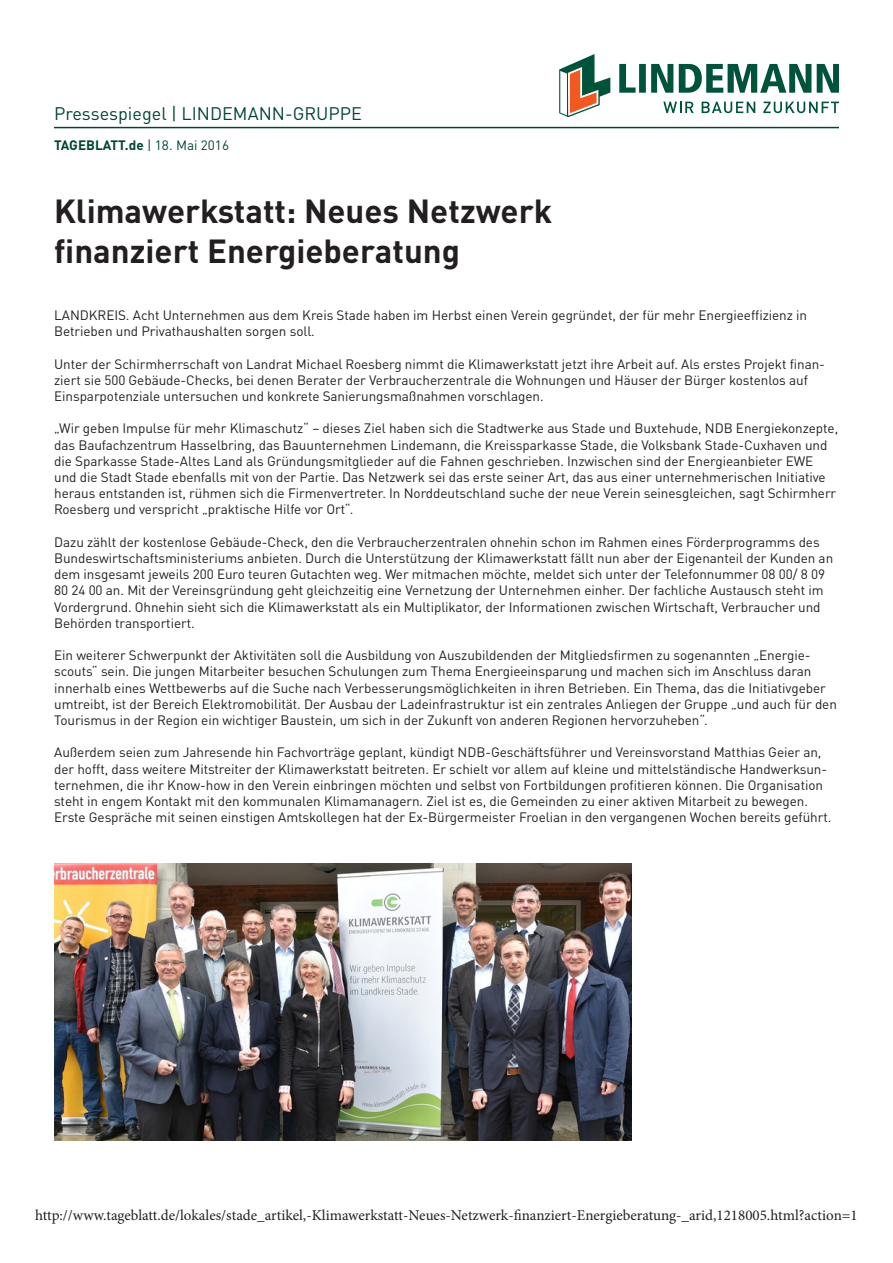
<style>
.page{position:relative;width:893px;height:1263px;background:#fff}
.page>*{position:absolute;margin:0;border:0;box-sizing:border-box;transform-origin:0 0}
.t1{font:700 33px "DINOT";color:#231f20}
.t2{font:18px "DINOT";color:#004630}
.t3{font:15px "Minion Pro";color:#231f20}
.t4{font:13.5px/16.2px "DINOT";letter-spacing:-.005em;color:#231f20}
.t5{font:700 13.5px "DINOT";color:#004630}
.s1{font-weight:400}
</style>
<div class="page">
<svg style="left:619px;top:64px;width:220px;height:29px"></svg>
<svg style="left:663px;top:102px;width:31px;height:11px"></svg>
<svg style="left:702px;top:102px;width:53px;height:11px"></svg>
<svg style="left:763px;top:102px;width:76px;height:11px"></svg>
<svg style="left:559px;top:54px;width:51px;height:63px"></svg>
<hr style="left:54px;top:127px;width:785px;height:1px;background:#004630">
<img style="left:54px;top:863px;width:578px;height:277px">
<p class="t2" style="left:54px;top:102px;width:309px">Pressespiegel | LINDEMANN-GRUPPE</p>
<p class="t5" style="left:54px;top:136px;width:177px">TAGEBLATT.de <span class="s1">| 18. Mai 2016</span></p>
<p class="t1" style="left:54px;top:189px;width:500px">Klimawerkstatt: Neues Netzwerk</p>
<p class="t1" style="left:54px;top:229px;width:408px">finanziert Energieberatung</p>
<p class="t4" style="left:54px;top:307px;width:754px">LANDKREIS. Acht Unternehmen aus dem Kreis Stade haben im Herbst einen Verein gegründet, der für mehr Energieeffizienz in<br>Betrieben und Privathaushalten sorgen soll.</p>
<p class="t4" style="left:54px;top:355px;width:772px">Unter der Schirmherrschaft von Landrat Michael Roesberg nimmt die Klimawerkstatt jetzt ihre Arbeit auf. Als erstes Projekt finan&shy;ziert sie 500 Gebäude-Checks, bei denen Berater der Verbraucherzentrale die Wohnungen und Häuser der Bürger kostenlos auf<br>Einsparpotenziale untersuchen und konkrete Sanierungsmaßnahmen vorschlagen.</p>
<p class="t4" style="left:54px;top:420px;width:786px">„Wir geben Impulse für mehr Klimaschutz“ – dieses Ziel haben sich die Stadtwerke aus Stade und Buxtehude, NDB Energiekonzepte, das Baufachzentrum Hasselbring, das Bauunternehmen Lindemann, die Kreissparkasse Stade, die Volksbank Stade-Cuxhaven und die Sparkasse Stade-Altes Land als Gründungsmitglieder auf die Fahnen geschrieben. Inzwischen sind der Energieanbieter EWE und die Stadt Stade ebenfalls mit von der Partie. Das Netzwerk sei das erste seiner Art, das aus einer unternehmerischen Initiative heraus entstanden ist, rühmen sich die Firmenvertreter. In Norddeutschland suche der neue Verein seinesgleichen, sagt Schirmherr Roesberg und verspricht „praktische Hilfe vor Ort“.</p>
<p class="t4" style="left:54px;top:533px;width:781px">Dazu zählt der kostenlose Gebäude-Check, den die Verbraucherzentralen ohnehin schon im Rahmen eines Förderprogramms des Bundeswirtschaftsministeriums anbieten. Durch die Unterstützung der Klimawerkstatt fällt nun aber der Eigenanteil der Kunden an dem insgesamt jeweils 200 Euro teuren Gutachten weg. Wer mitmachen möchte, meldet sich unter der Telefonnummer 08 00/ 8 09<br>80 24 00 an. Mit der Vereinsgründung geht gleichzeitig eine Vernetzung der Unternehmen einher. Der fachliche Austausch steht im Vordergrund. Ohnehin sieht sich die Klimawerkstatt als ein Multiplikator, der Informationen zwischen Wirtschaft, Verbraucher und Behörden transportiert.</p>
<p class="t4" style="left:54px;top:647px;width:784px">Ein weiterer Schwerpunkt der Aktivitäten soll die Ausbildung von Auszubildenden der Mitgliedsfirmen zu sogenannten „Energie&shy;scouts“ sein. Die jungen Mitarbeiter besuchen Schulungen zum Thema Energieeinsparung und machen sich im Anschluss daran innerhalb eines Wettbewerbs auf die Suche nach Verbesserungsmöglichkeiten in ihren Betrieben. Ein Thema, das die Initiativgeber umtreibt, ist der Bereich Elektromobilität. Der Ausbau der Ladeinfrastruktur ist ein zentrales Anliegen der Gruppe „und auch für den Tourismus in der Region ein wichtiger Baustein, um sich in der Zukunft von anderen Regionen hervorzuheben“.</p>
<p class="t4" style="left:54px;top:744px;width:779px">Außerdem seien zum Jahresende hin Fachvorträge geplant, kündigt NDB-Geschäftsführer und Vereinsvorstand Matthias Geier an, der hofft, dass weitere Mitstreiter der Klimawerkstatt beitreten. Er schielt vor allem auf kleine und mittelständische Handwerksun&shy;ternehmen, die ihr Know-how in den Verein einbringen möchten und selbst von Fortbildungen profitieren können. Die Organisation steht in engem Kontakt mit den kommunalen Klimamanagern. Ziel ist es, die Gemeinden zu einer aktiven Mitarbeit zu bewegen.<br>Erste Gespräche mit seinen einstigen Amtskollegen hat der Ex-Bürgermeister Froelian in den vergangenen Wochen bereits geführt.</p>
<p class="t3" style="left:35px;top:1205px;width:824px">http://www.tageblatt.de/lokales/stade_artikel,-Klimawerkstatt-Neues-Netzwerk-finanziert-Energieberatung-_arid,1218005.html?action=1</p>
</div>
